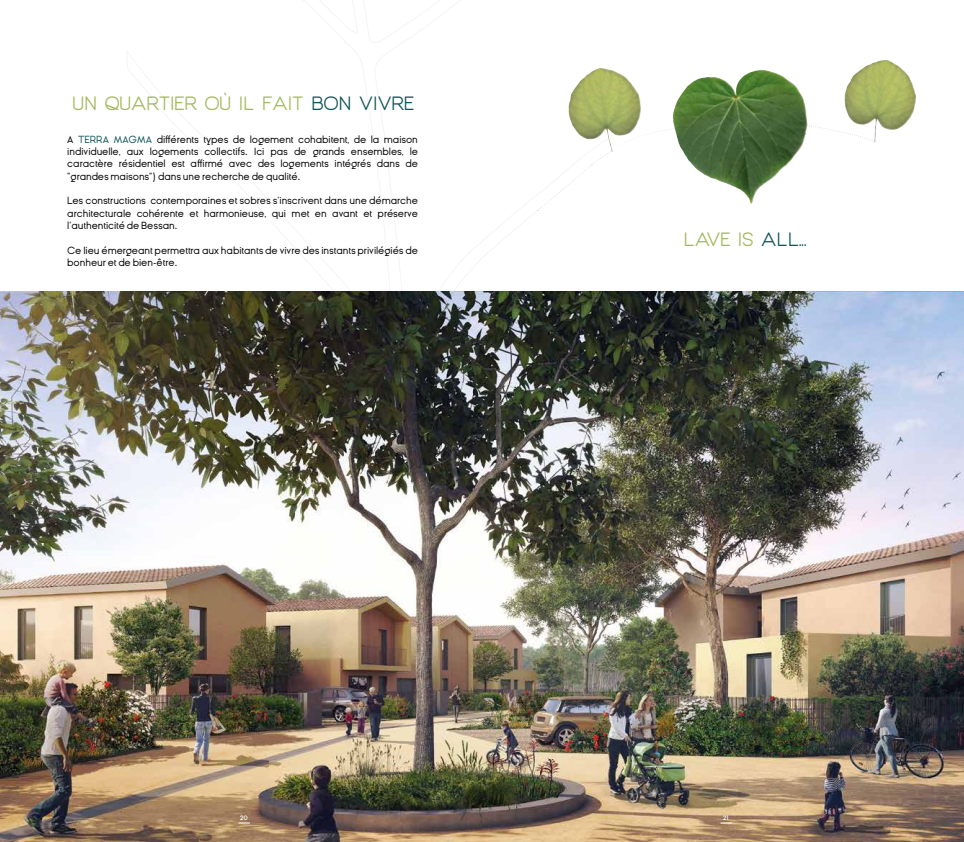
<style>
.page{position:relative;width:964px;height:842px;background:#fff}
.page>*{position:absolute;margin:0;border:0;box-sizing:border-box;transform-origin:0 0}
.t1{font:18px "Giorgio";color:#a2b95f}
.t2{font:10.3px/12.4px "Ginora Sans";letter-spacing:-.01em;color:#000;text-align:justify}
.t3{font:9px "Ginora Sans";color:#fff}
.s1{color:#125559}
</style>
<div class="page">
<img style="left:0;top:291px;width:964px;height:551px">
<img style="left:687px;top:70px;width:73px;height:26px">
<img style="left:856px;top:60px;width:28px;height:13px">
<svg style="left:125px;top:0;width:485px;height:344px"></svg>
<svg style="left:126px;top:50px;width:413px;height:354px"></svg>
<img style="left:575px;top:68px;width:25px;height:21px">
<svg style="left:537px;top:121px;width:338px;height:90px"></svg>
<svg style="left:720px;top:823px;width:12px;height:1px"></svg>
<h1 class="t1" style="left:73px;top:92px;width:343px">UN QUARTIER OÙ IL FAIT <span class="s1">BON VIVRE</span></h1>
<p class="t2" style="left:67px;top:133px;width:352px">A <span class="s1">TERRA MAGMA</span> différents types de logement cohabitent, de la maison individuelle, aux logements collectifs. Ici pas de grands ensembles, le caractère résidentiel est affirmé avec des logements intégrés dans de ”grandes maisons”) dans une recherche de qualité.</p>
<p class="t2" style="left:67px;top:195px;width:352px">Les constructions contemporaines et sobres s’inscrivent dans une démarche architecturale cohérente et harmonieuse, qui met en avant et préserve l’authenticité de Bessan.</p>
<p class="t2" style="left:67px;top:244px;width:352px">Ce lieu émergeant permettra aux habitants de vivre des instants privilégiés de bonheur et de bien-être.</p>
<h1 class="t1" style="left:683px;top:228px;width:125px">LAVE IS <span class="s1">ALL...</span></h1>
<p class="t3" style="left:240px;top:812px;width:10px">20</p>
<p class="t3" style="left:723px;top:812px;width:8px">21</p>
</div>
